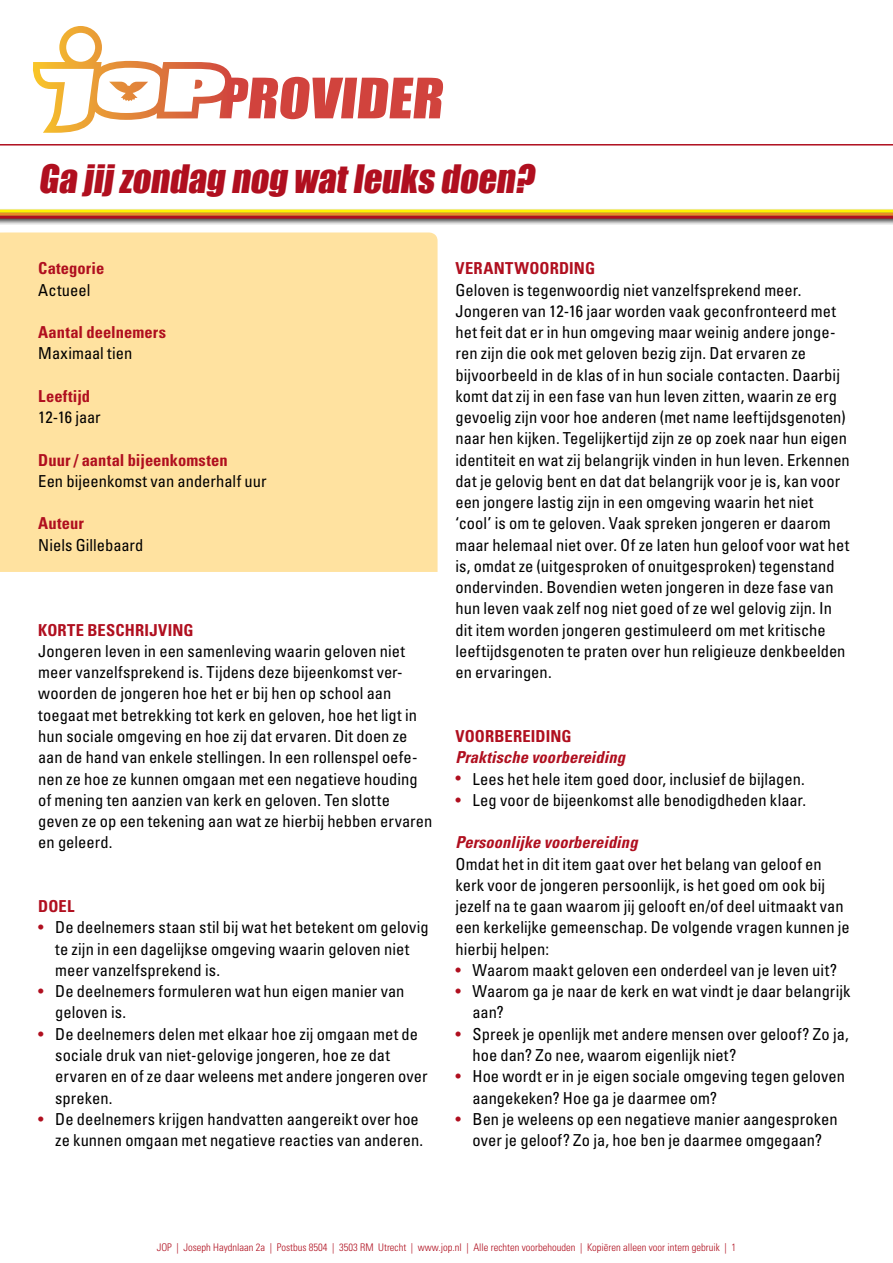
<style>
.page{position:relative;width:893px;height:1263px;background:#fff}
.page>*{position:absolute;margin:0;border:0;box-sizing:border-box;transform-origin:0 0}
.t1{font:36px "Impact";color:#b00f1f}
.t2{font:condensed 16.5px/21.3px "Univers LT";color:#000}
.t3{font:700 condensed 16.5px "Univers LT";letter-spacing:.01em;color:#b00f1f}
.t4{font:italic 700 condensed 16.5px "Univers LT";letter-spacing:.005em;color:#b00f1f}
.t5{font:300 condensed 10.5px "Univers LT";color:#b00f1f}
.s1{color:#b00f1f}
</style>
<div class="page">
<img style="left:0;top:219px;width:893px;height:5px">
<hr style="left:0;top:216px;width:893px;height:3px;background:#b00f1f">
<hr style="left:0;top:213px;width:893px;height:3px;background:#eb8c23">
<hr style="left:0;top:210px;width:893px;height:3px;background:#fff200">
<svg style="left:33px;top:26px;width:410px;height:107px"></svg>
<hr style="left:0;top:144px;width:893px;height:2px;background:#b00f1f">
<div style="left:0;top:232px;width:438px;height:340px;background:#ffe2a0"></div>
<h1 class="t1" style="left:38px;top:151px;width:504px">Ga jijzondag nog watleuks doen?</h1>
<p class="t3" style="left:38px;top:258px;width:68px">Categorie</p>
<p class="t2" style="left:38px;top:279px;width:54px">Actueel</p>
<p class="t3" style="left:38px;top:322px;width:129px">Aantal deelnemers</p>
<p class="t2" style="left:38px;top:343px;width:96px">Maximaal tien</p>
<p class="t3" style="left:38px;top:386px;width:53px">Leeftijd</p>
<p class="t2" style="left:38px;top:406px;width:64px">12-16 jaar</p>
<p class="t3" style="left:38px;top:450px;width:191px">Duur / aantal bijeenkomsten</p>
<p class="t2" style="left:38px;top:470px;width:230px">Een bijeenkomst van anderhalf uur</p>
<p class="t3" style="left:38px;top:513px;width:47px">Auteur</p>
<p class="t2" style="left:38px;top:534px;width:107px">Niels Gillebaard</p>
<p class="t3" style="left:38px;top:620px;width:157px">KORTE BESCHRIJVING</p>
<p class="t2" style="left:38px;top:640px;width:396px">Jongeren leven in een samenleving waarin geloven niet meer vanzelfsprekend is. Tijdens deze bijeenkomst ver&shy;woorden de jongeren hoe het er bij hen op school aan toegaat met betrekking tot kerk en geloven, hoe het ligt in hun sociale omgeving en hoe zij dat ervaren. Dit doen ze aan de hand van enkele stellingen. In een rollenspel oefe&shy;nen ze hoe ze kunnen omgaan met een negatieve houding of mening ten aanzien van kerk en geloven. Ten slotte geven ze op een tekening aan wat ze hierbij hebben ervaren en geleerd.</p>
<p class="t3" style="left:38px;top:896px;width:38px">DOEL</p>
<p class="t2" style="left:55px;top:917px;width:375px;text-indent:-17px"><span class="s1">•</span> De deelnemers staan stil bij wat het betekent om gelovig te zijn in een dagelijkse omgeving waarin geloven niet meer vanzelfsprekend is.</p>
<p class="t2" style="left:55px;top:980px;width:351px;text-indent:-17px"><span class="s1">•</span> De deelnemers formuleren wat hun eigen manier van geloven is.</p>
<p class="t2" style="left:55px;top:1023px;width:374px;text-indent:-17px"><span class="s1">•</span> De deelnemers delen met elkaar hoe zij omgaan met de sociale druk van niet-gelovige jongeren, hoe ze dat ervaren en of ze daar weleens met andere jongeren over spreken.</p>
<p class="t2" style="left:38px;top:1108px;width:386px;text-align:right"><span class="s1">•</span> De deelnemers krijgen handvatten aangereikt over hoe ze kunnen omgaan met negatieve reacties van anderen.</p>
<p class="t3" style="left:455px;top:258px;width:141px">VERANTWOORDING</p>
<p class="t2" style="left:455px;top:279px;width:396px">Geloven is tegenwoordig niet vanzelfsprekend meer.<br>Jongeren van 12-16 jaar worden vaak geconfronteerd met het feit dat er in hun omgeving maar weinig andere jonge&shy;ren zijn die ook met geloven bezig zijn. Dat ervaren ze bijvoorbeeld in de klas of in hun sociale contacten. Daarbij komt dat zij in een fase van hun leven zitten, waarin ze erg gevoelig zijn voor hoe anderen (met name leeftijdsgenoten) naar hen kijken. Tegelijkertijd zijn ze op zoek naar hun eigen identiteit en wat zij belangrijk vinden in hun leven. Erkennen dat je gelovig bent en dat dat belangrijk voor je is, kan voor een jongere lastig zijn in een omgeving waarin het niet ‘cool’ is om te geloven. Vaak spreken jongeren er daarom maar helemaal niet over. Of ze laten hun geloof voor wat het is, omdat ze (uitgesproken of onuitgesproken) tegenstand ondervinden. Bovendien weten jongeren in deze fase van hun leven vaak zelf nog niet goed of ze wel gelovig zijn. In dit item worden jongeren gestimuleerd om met kritische leeftijdsgenoten te praten over hun religieuze denkbeelden en ervaringen.</p>
<p class="t3" style="left:455px;top:726px;width:118px">VOORBEREIDING</p>
<p class="t4" style="left:455px;top:747px;width:171px">Praktische voorbereiding</p>
<p class="t2" style="left:455px;top:768px;width:351px"><span class="s1">•</span> Lees het hele item goed door, inclusief de bijlagen.</p>
<p class="t2" style="left:455px;top:789px;width:352px"><span class="s1">•</span> Leg voor de bijeenkomst alle benodigdheden klaar.</p>
<p class="t4" style="left:455px;top:832px;width:184px">Persoonlijke voorbereiding</p>
<p class="t2" style="left:455px;top:853px;width:396px">Omdat het in dit item gaat over het belang van geloof en kerk voor de jongeren persoonlijk, is het goed om ook bij jezelf na te gaan waarom jij gelooft en/of deel uitmaakt van een kerkelijke gemeenschap. De volgende vragen kunnen je hierbij helpen:</p>
<p class="t2" style="left:455px;top:959px;width:383px"><span class="s1">•</span> Waarom maakt geloven een onderdeel van je leven uit?</p>
<p class="t2" style="left:472px;top:980px;width:380px;text-indent:-17px"><span class="s1">•</span> Waarom ga je naar de kerk en wat vindt je daar belangrijk aan?</p>
<p class="t2" style="left:472px;top:1023px;width:378px;text-indent:-17px"><span class="s1">•</span> Spreek je openlijk met andere mensen over geloof? Zo ja, hoe dan? Zo nee, waarom eigenlijk niet?</p>
<p class="t2" style="left:472px;top:1065px;width:374px;text-indent:-17px"><span class="s1">•</span> Hoe wordt er in je eigen sociale omgeving tegen geloven aangekeken? Hoe ga je daarmee om?</p>
<p class="t2" style="left:455px;top:1108px;width:384px;text-align:center"><span class="s1">•</span> Ben je weleens op een negatieve manier aangesproken over je geloof? Zo ja, hoe ben je daarmee omgegaan?</p>
<p class="t5" style="left:157px;top:1241px;width:581px">JOP | Joseph Haydnlaan 2a | Postbus 8504 | 3503 RM Utrecht | www.jop.nl | Alle rechten voorbehouden | Kopiëren alleen voor intern gebruik | 1</p>
</div>
